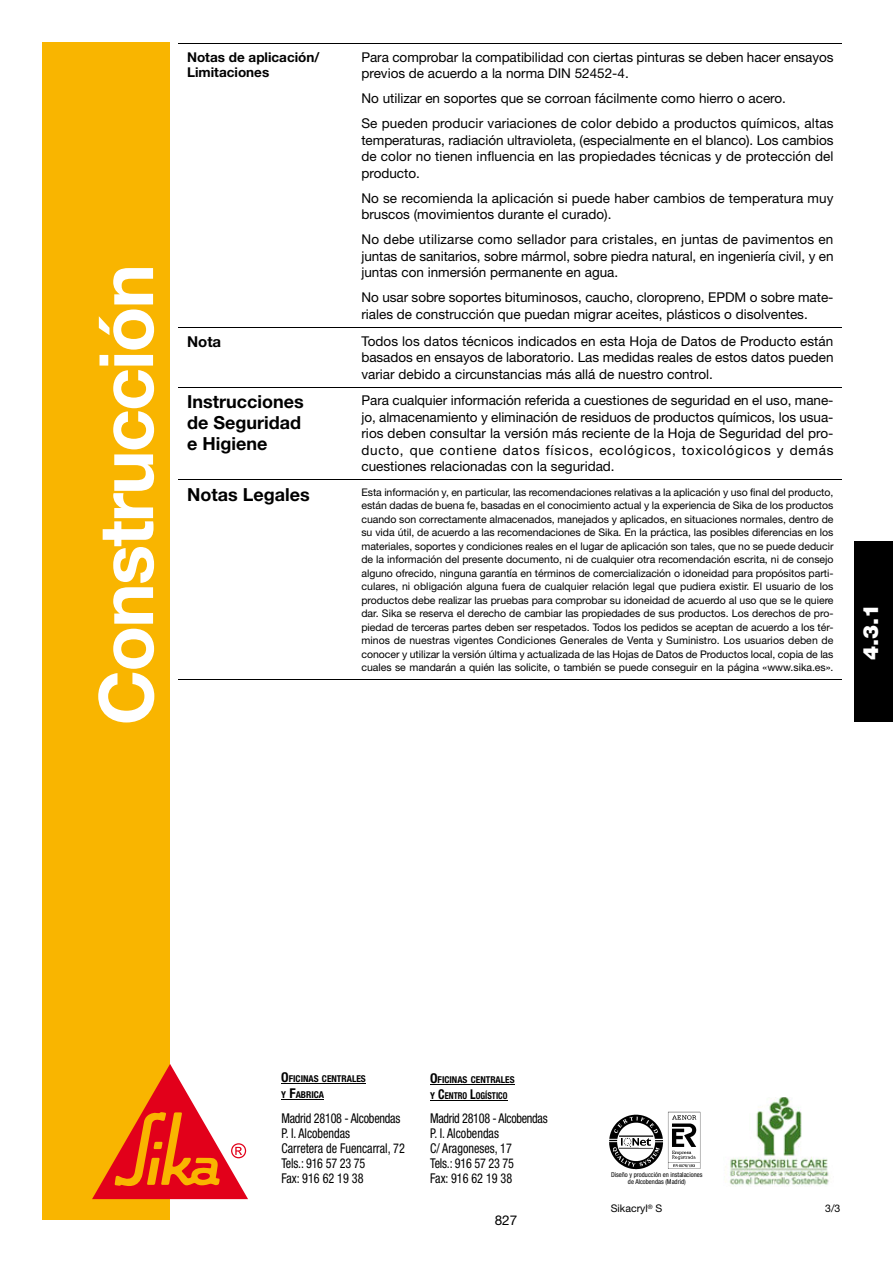
<style>
.page{position:relative;width:893px;height:1263px;background:#fff}
.page>*{position:absolute;margin:0;border:0;box-sizing:border-box;transform-origin:0 0}
.t1{font:700 75px "Helvetica Neue LT Std";letter-spacing:-.025em;color:#fff}
.t2{font:900 21px "Helvetica Neue LT Std";color:#fff}
.t3{font:700 18px/21px "Helvetica Neue LT Std";color:#000}
.t4{font:700 15px "Helvetica Neue LT Std";color:#000}
.t5{font:13.5px/16.5px "Helvetica Neue LT Std";color:#000}
.t6{font:condensed 13.5px/15px "Helvetica Neue LT Std";color:#000;scale:.9 1}
.t7{font:700 13.5px/15px "Helvetica Neue LT Std";color:#000}
.t8{font:10.5px/13.5px "Helvetica Neue LT Std";letter-spacing:-.005em;color:#000;text-align:justify}
.t9{font:700 condensed 9.45px/16.2px "Helvetica Neue LT Std";color:#000}
.t10{font:condensed 6.75px/7.5px "Helvetica Neue LT Std";color:#000;text-align:center}
.s1{font-size:13.5px}
</style>
<div class="page">
<div style="left:42px;top:43px;width:128px;height:1177px;background:#f9b500"></div>
<div style="left:855px;top:542px;width:38px;height:180px;background:#000"></div>
<svg style="left:92px;top:1064px;width:156px;height:135px"></svg>
<img style="left:609px;top:1114px;width:54px;height:55px">
<img style="left:668px;top:1111px;width:33px;height:58px">
<hr style="left:430px;top:1084px;width:85px;height:1px;background:#000">
<hr style="left:430px;top:1100px;width:77px;height:1px;background:#000">
<hr style="left:281px;top:1083px;width:85px;height:1px;background:#000">
<hr style="left:281px;top:1099px;width:43px;height:1px;background:#000">
<img style="left:725px;top:1098px;width:104px;height:87px">
<hr style="left:179px;top:679px;width:663px;height:1px;background:#000">
<hr style="left:179px;top:43px;width:663px;height:1px;background:#000">
<hr style="left:179px;top:327px;width:663px;height:1px;background:#000">
<hr style="left:179px;top:387px;width:663px;height:1px;background:#000">
<hr style="left:179px;top:479px;width:663px;height:1px;background:#000">
<h1 class="t1" style="left:100px;top:725px;width:463px;rotate:-90deg">Construcción</h1>
<p class="t7" style="left:187px;top:51px;width:134px">Notas de aplicación/<br>Limitaciones</p>
<p class="t5" style="left:361px;top:50px;width:474px">Para comprobar la compatibilidad con ciertas pinturas se deben hacer ensayos previos de acuerdo a la norma DIN 52452-4.</p>
<p class="t5" style="left:361px;top:88px;width:473px;line-height:25px">No utilizar en soportes que se corroan fácilmente como hierro o acero.<br>Se pueden producir variaciones de color debido a productos químicos, altas</p>
<p class="t5" style="left:361px;top:133px;width:473px;text-align:justify">temperaturas, radiación ultravioleta, (especialmente en el blanco). Los cambios de color no tienen influencia en las propiedades técnicas y de protección del producto.</p>
<p class="t5" style="left:361px;top:191px;width:473px">No se recomienda la aplicación si puede haber cambios de temperatura muy bruscos (movimientos durante el curado).</p>
<p class="t5" style="left:361px;top:233px;width:474px;text-align:justify">No debe utilizarse como sellador para cristales, en juntas de pavimentos en juntas de sanitarios, sobre mármol, sobre piedra natural, en ingeniería civil, y en juntas con inmersión permanente en agua.</p>
<p class="t5" style="left:361px;top:291px;width:473px">No usar sobre soportes bituminosos, caucho, cloropreno, EPDM o sobre mate&shy;riales de construcción que puedan migrar aceites, plásticos o disolventes.</p>
<p class="t4" style="left:187px;top:336px;width:36px">Nota</p>
<p class="t5" style="left:361px;top:334px;width:474px;text-align:justify">Todos los datos técnicos indicados en esta Hoja de Datos de Producto están basados en ensayos de laboratorio. Las medidas reales de estos datos pueden variar debido a circunstancias más allá de nuestro control.</p>
<h3 class="t3" style="left:187px;top:393px;width:118px">Instrucciones de Seguridad e Higiene</h3>
<p class="t5" style="left:361px;top:394px;width:473px;text-align:justify">Para cualquier información referida a cuestiones de seguridad en el uso, mane&shy;jo, almacenamiento y eliminación de residuos de productos químicos, los usua&shy;rios deben consultar la versión más reciente de la Hoja de Seguridad del pro&shy;ducto, que contiene datos físicos, ecológicos, toxicológicos y demás cuestiones relacionadas con la seguridad.</p>
<h3 class="t3" style="left:187px;top:486px;width:124px">Notas Legales</h3>
<p class="t8" style="left:361px;top:486px;width:474px">Esta información y, en particular, las recomendaciones relativas a la aplicación y uso final del producto, están dadas de buena fe, basadas en el conocimiento actual y la experiencia de Sika de los productos cuando son correctamente almacenados, manejados y aplicados, en situaciones normales, dentro de su vida útil, de acuerdo a las recomendaciones de Sika. En la práctica, las posibles diferencias en los materiales, soportes y condiciones reales en el lugar de aplicación son tales, que no se puede deducir de la información del presente documento, ni de cualquier otra recomendación escrita, ni de consejo alguno ofrecido, ninguna garantía en términos de comercialización o idoneidad para propósitos parti&shy;culares, ni obligación alguna fuera de cualquier relación legal que pudiera existir. El usuario de los productos debe realizar las pruebas para comprobar su idoneidad de acuerdo al uso que se le quiere dar. Sika se reserva el derecho de cambiar las propiedades de sus productos. Los derechos de pro&shy;piedad de terceras partes deben ser respetados. Todos los pedidos se aceptan de acuerdo a los tér&shy;minos de nuestras vigentes Condiciones Generales de Venta y Suministro. Los usuarios deben de conocer y utilizar la versión última y actualizada de las Hojas de Datos de Productos local, copia de las cuales se mandarán a quién las solicite, o también se puede conseguir en la página «www.sika.es».</p>
<h2 class="t2" style="left:863px;top:660px;width:58px;rotate:-90deg">4.3.1</h2>
<p class="t9" style="left:281px;top:1072px;width:86px"><span class="s1">O</span>FICINAS CENTRALES<br>Y <span class="s1">F</span>ABRICA</p>
<p class="t9" style="left:430px;top:1072px;width:86px"><span class="s1">O</span>FICINAS CENTRALES<br>Y <span class="s1">C</span>ENTRO <span class="s1">L</span>OGÍSTICO</p>
<p class="t6" style="left:281px;top:1112px;width:139px">Madrid 28108 - Alcobendas<br>P. I. Alcobendas<br>Carretera de Fuencarral, 72<br>Tels.: 916 57 23 75<br>Fax: 916 62 19 38</p>
<p class="t6" style="left:430px;top:1112px;width:132px">Madrid 28108 - Alcobendas<br>P. I. Alcobendas<br>C/ Aragoneses, 17<br>Tels.: 916 57 23 75<br>Fax: 916 62 19 38</p>
<p class="t5" style="left:495px;top:1213px;width:24px">827</p>
<p class="t10" style="left:611px;top:1171px;width:93px">Diseño y producción en instalaciones de Alcobendas (Madrid)</p>
<p class="t8" style="left:611px;top:1203px;width:53px">Sikacryl<sup>®</sup> S</p>
<p class="t8" style="left:825px;top:1203px;width:17px">3/3</p>
</div>
